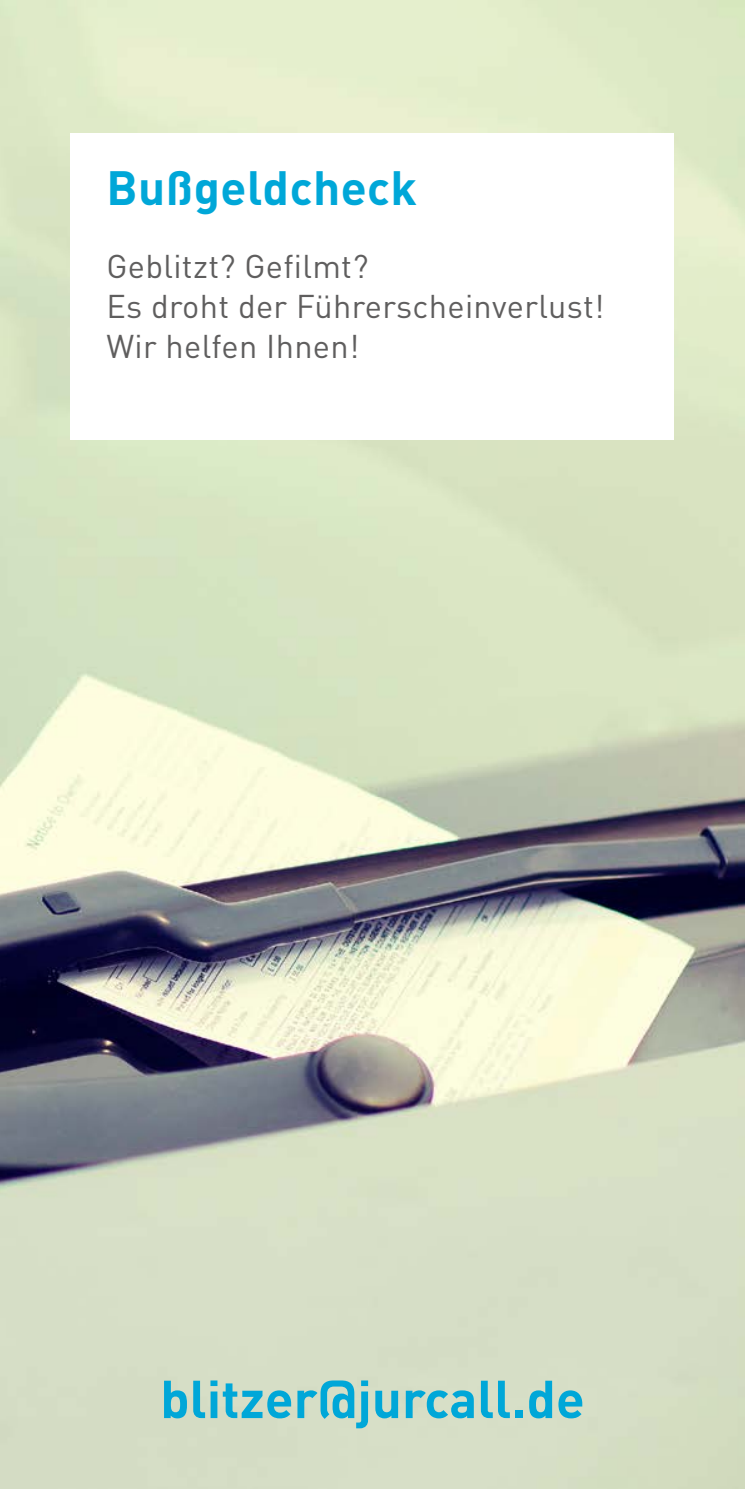
<style>
.page{position:relative;width:745px;height:1489px;background:#fff}
.page>*{position:absolute;margin:0;border:0;box-sizing:border-box;transform-origin:0 0}
.t1{font:700 52.5px "DINOT";color:#00a7d8}
.t2{font:700 47.5px "DINOT";letter-spacing:.01em;color:#00a7d8}
.t3{font:32.5px/40px "DINOT";letter-spacing:.01em;color:#5f5e5e}
</style>
<div class="page">
<img style="left:0;top:0;width:744px;height:1488px">
<div style="left:71px;top:134px;width:602px;height:306px;background:#fff"></div>
<h2 class="t2" style="left:106px;top:157px;width:312px">Bußgeldcheck</h2>
<p class="t3" style="left:106px;top:245px;width:499px">Geblitzt? Gefilmt?<br>Es droht der Führerscheinverlust!<br>Wir helfen Ihnen!</p>
<h1 class="t1" style="left:160px;top:1364px;width:426px">blitzer@jurcall.de</h1>
</div>
